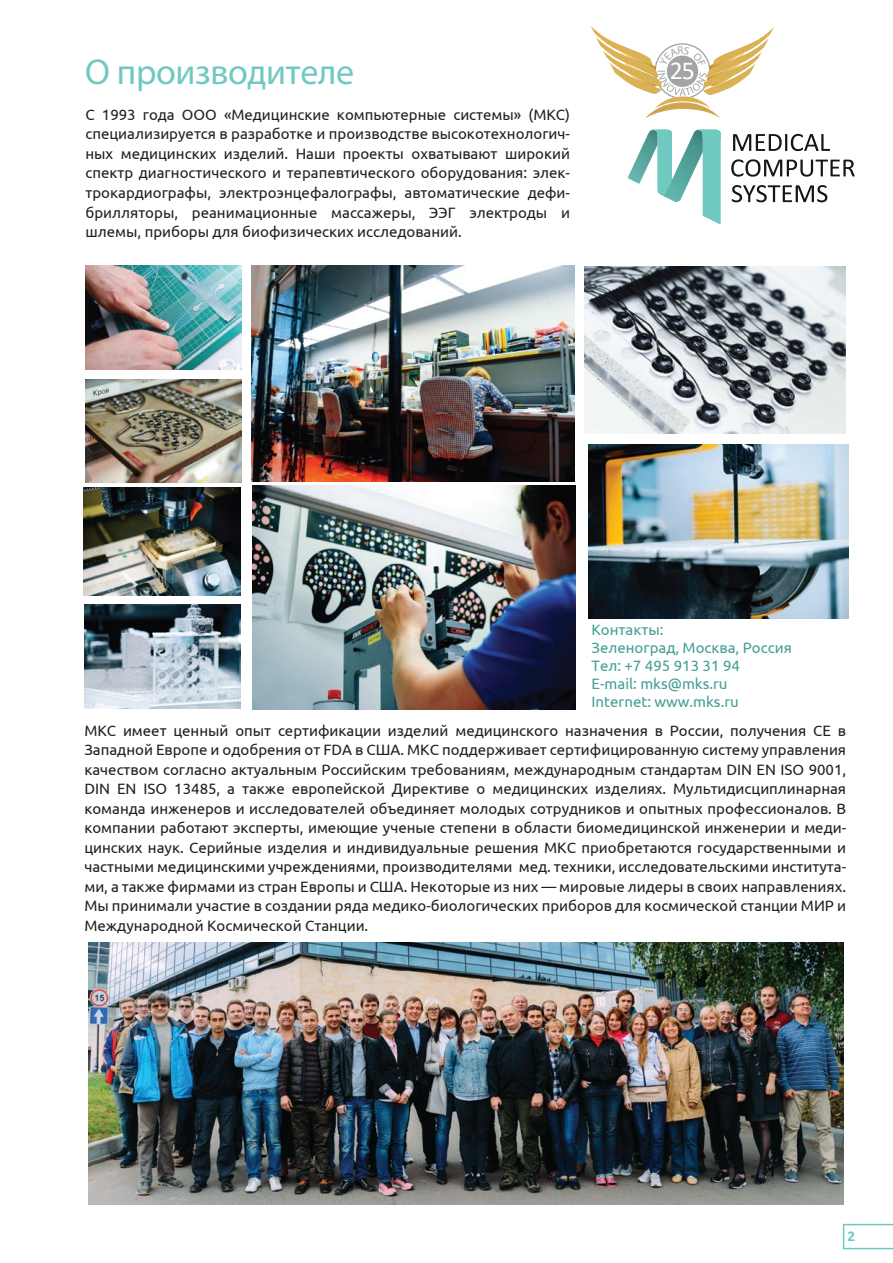
<style>
.page{position:relative;width:893px;height:1263px;background:#fff}
.page>*{position:absolute;margin:0;border:0;box-sizing:border-box;transform-origin:0 0}
.t1{font:36px "Myriad Pro";letter-spacing:-.01em;color:#70c9c1}
.t2{font:25.8px "Calibri";color:#fff}
.t3{font:15px/19.5px "Ubuntu";color:#231f20;text-align:justify}
.t4{font:15px/18px "Ubuntu";color:#439f95}
.t5{font:700 13.5px "Ubuntu";color:#70c9c1}
</style>
<div class="page">
<img style="left:253px;top:486px;width:322px;height:223px">
<img style="left:84px;top:487px;width:157px;height:108px">
<img style="left:85px;top:265px;width:156px;height:105px">
<img style="left:85px;top:380px;width:156px;height:102px">
<svg style="left:731px;top:134px;width:124px;height:43px"></svg>
<svg style="left:732px;top:185px;width:95px;height:17px"></svg>
<svg style="left:628px;top:130px;width:92px;height:94px"></svg>
<img style="left:252px;top:266px;width:323px;height:215px">
<img style="left:584px;top:267px;width:261px;height:167px">
<img style="left:84px;top:604px;width:156px;height:104px">
<img style="left:589px;top:445px;width:259px;height:173px">
<svg style="left:843px;top:1224px;width:50px;height:25px"></svg>
<img style="left:88px;top:943px;width:756px;height:261px">
<svg style="left:591px;top:26px;width:183px;height:92px"></svg>
<h1 class="t1" style="left:85px;top:49px;width:270px">О производителе</h1>
<h2 class="t2" style="left:670px;top:52px;width:27px">25</h2>
<p class="t3" style="left:85px;top:104px;width:486px">С 1993 года OOO «Медицинские компьютерные системы» (МКС) специализируется в разработке и производстве высокотехнологич&shy;ных медицинских изделий. Наши проекты охватывают широкий спектр диагностического и терапевтического оборудования: элек&shy;трокардиографы, электроэнцефалографы, автоматические дефи&shy;брилляторы, реанимационные массажеры, ЭЭГ электроды и шлемы, приборы для биофизических исследований.</p>
<p class="t4" style="left:591px;top:620px;width:202px">Контакты:<br>Зеленоград, Москва, Россия<br>Тел: +7 495 913 31 94<br>E-mail: mks@mks.ru<br>Internet: www.mks.ru</p>
<p class="t3" style="left:84px;top:720px;width:763px">МКС имеет ценный опыт сертификации изделий медицинского назначения в России, получения CE в Западной Европе и одобрения от FDA в США. МКС поддерживает сертифицированную систему управления качеством согласно актуальным Российским требованиям, международным стандартам DIN EN ISO 9001, DIN EN ISO 13485, а также европейской Директиве о медицинских изделиях. Мультидисциплинарная команда инженеров и исследователей объединяет молодых сотрудников и опытных профессионалов. В компании работают эксперты, имеющие ученые степени в области биомедицинской инженерии и меди&shy;цинских наук. Серийные изделия и индивидуальные решения МКС приобретаются государственными и частными медицинскими учреждениями, производителями мед. техники, исследовательскими института&shy;ми, а также фирмами из стран Европы и США. Некоторые из них — мировые лидеры в своих направлениях.<br>Мы принимали участие в создании ряда медико-биологических приборов для космической станции МИР и Международной Космической Станции.</p>
<p class="t5" style="left:848px;top:1228px;width:9px">2</p>
</div>
